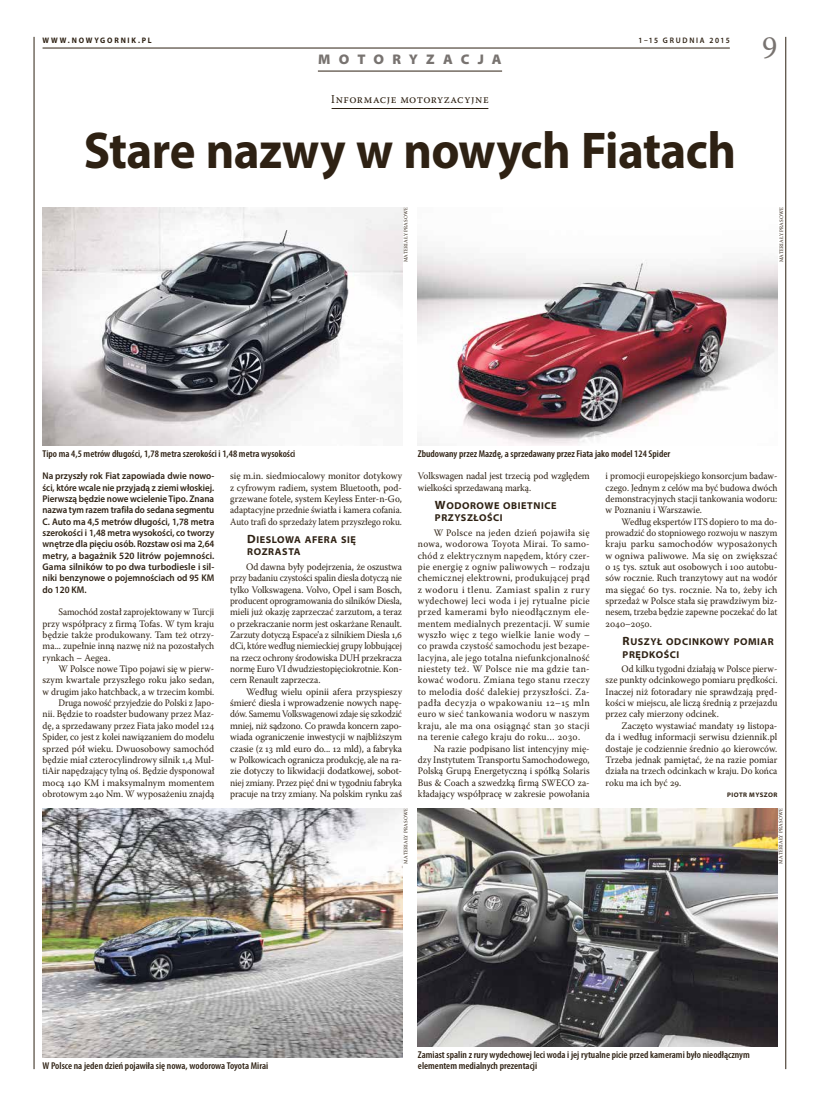
<style>
.page{position:relative;width:820px;height:1106px;background:#fff}
.page>*{position:absolute;margin:0;border:0;box-sizing:border-box;transform-origin:0 0}
.t1{font:700 52px "Myriad Pro";letter-spacing:-.015em;color:#2e2113;scale:.94 1}
.t2{font:32px "Warnock Pro";color:#787370;scale:.94 1}
.t3{font:900 semi-expanded 14px "Myriad Pro";letter-spacing:.615em;color:#787370;scale:.94 1}
.t4{font:12px "Warnock Pro";letter-spacing:.05em;color:#2e2113;scale:.94 1}
.t5{font:10px/12.3px "Myriad Pro Bold Semi Ext SC830";letter-spacing:.06em;color:#2e2113;scale:.94 1}
.t6{font:9.9px/11.3px "Warnock Pro";color:#2e2113;text-align:right;scale:.94 1}
.t7{font:9.9px/11.3px "Warnock Pro";color:#2e2113;text-align:justify;scale:.95 1}
.t8{font:9.9px/11.3px "Warnock Pro";color:#2e2113;text-align:justify;scale:.92 1}
.t9{font:9.9px/11.3px "Warnock Pro";color:#2e2113;text-align:justify}
.t10{font:600 condensed 9.9px "Myriad Pro";color:#2e2113;scale:1.04 1}
.t11{font:9.9px "Warnock Pro";letter-spacing:.03em;color:#2e2113;scale:.94 1}
.t12{font:9.9px/11.3px "Warnock Pro";color:#2e2113;text-align:justify;scale:.93 1}
.t13{font:9.9px/11.3px "Warnock Pro";color:#2e2113;text-align:justify;scale:.91 1}
.t14{font:9.9px "Warnock Pro";letter-spacing:.035em;color:#2e2113;scale:.95 1}
.t15{font:9.9px "Warnock Pro";letter-spacing:.025em;color:#2e2113;scale:.93 1}
.t16{font:9.9px "Warnock Pro";letter-spacing:.03em;color:#2e2113;scale:.93 1}
.t17{font:9.9px "Warnock Pro";letter-spacing:.02em;color:#2e2113;scale:.91 1}
.t18{font:9.9px "Warnock Pro";letter-spacing:.04em;color:#2e2113}
.t19{font:9.9px "Warnock Pro";letter-spacing:.035em;color:#2e2113;scale:.96 1}
.t20{font:9.9px "Warnock Pro";letter-spacing:.035em;color:#2e2113}
.t21{font:600 9.7px/11.3px "Myriad Pro";color:#2e2113;text-align:justify;scale:.94 1}
.t22{font:700 8px "Myriad Pro";letter-spacing:.235em;color:#2e2113;scale:.94 1}
.t23{font:600 8px "Myriad Pro";letter-spacing:.225em;color:#2e2113;scale:.94 1}
.t24{font:700 semi-expanded 6.6px "Myriad Pro";letter-spacing:.07em;color:#2e2113;scale:.94 1}
.t25{font:5.3px "Warnock Pro";letter-spacing:.025em;color:#2e2113;scale:.94 1}
.s1{font-size:12px}
</style>
<div class="page">
<hr style="left:34px;top:37px;width:1px;height:1032px;background:#2e2113">
<hr style="left:785px;top:37px;width:1px;height:1032px;background:#2e2113">
<hr style="left:43px;top:48px;width:686px;height:1px;background:#2e2113">
<hr style="left:318px;top:71px;width:184px;height:1px;background:#2e2113">
<hr style="left:331px;top:108px;width:157px;height:1px;background:#2e2113">
<img style="left:43px;top:808px;width:359px;height:249px">
<img style="left:43px;top:208px;width:359px;height:237px">
<img style="left:418px;top:247px;width:359px;height:198px">
<img style="left:418px;top:808px;width:359px;height:238px">
<p class="t22" style="left:43px;top:35px;width:117px">WWW.NOWYGORNIK.PL</p>
<h3 class="t3" style="left:318px;top:51px;width:196px">MOTORYZACJA</h3>
<p class="t23" style="left:638px;top:35px;width:98px">1–15 GRUDNIA 2015</p>
<h2 class="t2" style="left:762px;top:28px;width:18px">9</h2>
<p class="t4" style="left:331px;top:92px;width:169px">Informacje motoryzacyjne</p>
<h1 class="t1" style="left:84px;top:117px;width:695px">Stare nazwy w nowych Fiatach</h1>
<p class="t25" style="left:402px;top:262px;width:60px;rotate:-90deg">MATERIAŁY PRASOWE</p>
<p class="t25" style="left:778px;top:262px;width:60px;rotate:-90deg">MATERIAŁY PRASOWE</p>
<p class="t10" style="left:43px;top:448px;width:244px">Tipo ma 4,5 metrów długości, 1,78 metra szerokości i 1,48 metra wysokości</p>
<p class="t10" style="left:418px;top:448px;width:244px">Zbudowany przez Mazdę, a sprzedawany przez Fiata jako model 124 Spider</p>
<p class="t21" style="left:43px;top:470px;width:184px">Na przyszły rok Fiat zapowiada dwie nowo&shy;ści, które wcale nie przyjadą z ziemi włoskiej.<br>Pierwszą będzie nowe wcielenie Tipo. Znana nazwa tym razem trafiła do sedana segmentu C. Auto ma 4,5 metrów długości, 1,78 metra szerokości i 1,48 metra wysokości, co tworzy wnętrze dla pięciu osób. Rozstaw osi ma 2,64 metry, a bagażnik 520 litrów pojemności.<br>Gama silników to po dwa turbodiesle i sil&shy;niki benzynowe o pojemnościach od 95 KM do 120 KM.</p>
<p class="t13" style="left:43px;top:606px;width:190px;text-indent:16px">Samochód został zaprojektowany w Turcji przy współpracy z firmą Tofas. W tym kraju będzie także produkowany. Tam też otrzy&shy;ma... zupełnie inną nazwę niż na pozostałych rynkach – Aegea.</p>
<p class="t6" style="left:43px;top:663px;width:184px">W Polsce nowe Tipo pojawi się w pierw&shy;szym kwartale przyszłego roku jako sedan, w drugim jako hatchback, a w trzecim kombi.<br>Druga nowość przyjedzie do Polski z Japo-<br>nii. Będzie to roadster budowany przez Maz&shy;dę, a sprzedawany przez Fiata jako model 124<br>Spider, co jest z kolei nawiązaniem do modelu sprzed pół wieku. Dwuosobowy samochód będzie miał czterocylindrowy silnik 1,4 Mul&shy;tiAir napędzający tylną oś. Będzie dysponował mocą 140 KM i maksymalnym momentem obrotowym 240 Nm. W wyposażeniu znajdą</p>
<p class="t7" style="left:230px;top:470px;width:182px">się m.in. siedmiocalowy monitor dotykowy z cyfrowym radiem, system Bluetooth, pod&shy;grzewane fotele, system Keyless Enter-n-Go, adaptacyjne przednie światła i kamera cofania.<br>Auto trafi do sprzedaży latem przyszłego roku.</p>
<p class="t5" style="left:247px;top:534px;width:117px"><span class="s1">D</span>IESLOWA AFERA SIĘ<br>ROZRASTA</p>
<p class="t6" style="left:230px;top:561px;width:184px;text-align:justify;text-indent:16px">Od dawna były podejrzenia, że oszustwa przy badaniu czystości spalin diesla dotyczą nie tylko Volkswagena. Volvo, Opel i sam Bosch, producent oprogramowania do silników Diesla, mieli już okazję zaprzeczać zarzutom, a teraz o przekraczanie norm jest oskarżane Renault.<br>Zarzuty dotyczą Espace'a z silnikiem Diesla 1,6 dCi, które według niemieckiej grupy lobbującej na rzecz ochrony środowiska DUH przekracza normę Euro VI dwudziestopięciokrotnie. Kon&shy;cern Renault zaprzecza.</p>
<p class="t9" style="left:230px;top:685px;width:173px;text-indent:16px">Według wielu opinii afera przyspieszy śmierć diesla i wprowadzenie nowych napę&shy;dów. Samemu Volkswagenowi zdaje się szkodzić mniej, niż sądzono. Co prawda koncern zapo&shy;wiada ograniczenie inwestycji w najbliższym czasie (z 13 mld euro do... 12 mld), a fabryka w Polkowicach ogranicza produkcję, ale na ra&shy;zie dotyczy to likwidacji dodatkowej, sobot&shy;niej zmiany. Przez pięć dni w tygodniu fabryka pracuje na trzy zmiany. Na polskim rynku zaś</p>
<p class="t7" style="left:418px;top:470px;width:182px">Volkswagen nadal jest trzecią pod względem wielkości sprzedawaną marką.</p>
<p class="t5" style="left:435px;top:500px;width:131px"><span class="s1">W</span>ODOROWE OBIETNICE<br>PRZYSZŁOŚCI</p>
<p class="t14" style="left:433px;top:527px;width:165px">W Polsce na jeden dzień pojawiła się</p>
<p class="t11" style="left:418px;top:538px;width:184px">nowa, wodorowa Toyota Mirai. To samo-</p>
<p class="t15" style="left:418px;top:549px;width:186px">chód z elektrycznym napędem, który czer-</p>
<p class="t11" style="left:418px;top:561px;width:184px">pie energię z ogniw paliwowych – rodzaju</p>
<p class="t11" style="left:418px;top:572px;width:184px">chemicznej elektrowni, produkującej prąd</p>
<p class="t18" style="left:418px;top:583px;width:173px">z wodoru i tlenu. Zamiast spalin z rury</p>
<p class="t11" style="left:418px;top:595px;width:184px">wydechowej leci woda i jej rytualne picie</p>
<p class="t14" style="left:418px;top:606px;width:182px">przed kamerami było nieodłącznym ele-</p>
<p class="t16" style="left:418px;top:617px;width:186px">mentem medialnych prezentacji. W sumie</p>
<p class="t19" style="left:418px;top:629px;width:180px">wyszło więc z tego wielkie lanie wody –</p>
<p class="t17" style="left:418px;top:640px;width:190px">co prawda czystość samochodu jest bezape-</p>
<p class="t15" style="left:418px;top:651px;width:186px">lacyjna, ale jego totalna niefunkcjonalność</p>
<p class="t14" style="left:418px;top:663px;width:182px">niestety też. W Polsce nie ma gdzie tan-</p>
<p class="t11" style="left:418px;top:674px;width:184px">kować wodoru. Zmiana tego stanu rzeczy</p>
<p class="t11" style="left:418px;top:685px;width:184px">to melodia dość dalekiej przyszłości. Za-</p>
<p class="t20" style="left:418px;top:697px;width:173px">padła decyzja o wpakowaniu 12–15 mln</p>
<p class="t16" style="left:418px;top:708px;width:186px">euro w sieć tankowania wodoru w naszym</p>
<p class="t14" style="left:418px;top:719px;width:182px">kraju, ale ma ona osiągnąć stan 30 stacji</p>
<p class="t11" style="left:418px;top:731px;width:174px">na terenie całego kraju do roku… 2030.</p>
<p class="t6" style="left:433px;top:742px;width:167px">Na razie podpisano list intencyjny mię-</p>
<p class="t12" style="left:418px;top:753px;width:186px">dzy Instytutem Transportu Samochodowego,</p>
<p class="t7" style="left:418px;top:765px;width:182px">Polską Grupą Energetyczną i spółką Solaris</p>
<p class="t6" style="left:418px;top:776px;width:184px">Bus &amp; Coach a szwedzką firmą SWECO za-</p>
<p class="t7" style="left:418px;top:787px;width:182px">kładający współpracę w zakresie powołania</p>
<p class="t12" style="left:605px;top:470px;width:186px">i promocji europejskiego konsorcjum badaw&shy;czego. Jednym z celów ma być budowa dwóch demonstracyjnych stacji tankowania wodoru: w Poznaniu i Warszawie.</p>
<p class="t8" style="left:605px;top:515px;width:188px;text-indent:16px">Według ekspertów ITS dopiero to ma do&shy;prowadzić do stopniowego rozwoju w naszym kraju parku samochodów wyposażonych w ogniwa paliwowe. Ma się on zwiększać o 15 tys. sztuk aut osobowych i 100 autobu&shy;sów rocznie. Ruch tranzytowy aut na wodór ma sięgać 60 tys. rocznie. Na to, żeby ich sprzedaż w Polsce stała się prawdziwym biz&shy;nesem, trzeba będzie zapewne poczekać do lat 2040–2050.</p>
<p class="t5" style="left:622px;top:636px;width:162px"><span class="s1">R</span>USZYŁ ODCINKOWY POMIAR<br>PRĘDKOŚCI</p>
<p class="t8" style="left:605px;top:663px;width:188px;text-indent:16px">Od kilku tygodni działają w Polsce pierw&shy;sze punkty odcinkowego pomiaru prędkości.<br>Inaczej niż fotoradary nie sprawdzają pręd&shy;kości w miejscu, ale liczą średnią z przejazdu przez cały mierzony odcinek.</p>
<p class="t7" style="left:605px;top:719px;width:182px;text-indent:16px">Zaczęto wystawiać mandaty 19 listopa&shy;da i według informacji serwisu dziennik.pl dostaje je codziennie średnio 40 kierowców.<br>Trzeba jednak pamiętać, że na razie pomiar działa na trzech odcinkach w kraju. Do końca roku ma ich być 29.</p>
<p class="t24" style="left:727px;top:791px;width:55px">PIOTR MYSZOR</p>
<p class="t25" style="left:402px;top:863px;width:60px;rotate:-90deg">MATERIAŁY PRASOWE</p>
<p class="t25" style="left:777px;top:863px;width:60px;rotate:-90deg">MATERIAŁY PRASOWE</p>
<p class="t10" style="left:418px;top:1049px;width:320px">Zamiast spalin z rury wydechowej leci woda i jej rytualne picie przed kamerami było nieodłącznym</p>
<p class="t10" style="left:43px;top:1060px;width:218px">W Polsce na jeden dzień pojawiła się nowa, wodorowa Toyota Mirai</p>
<p class="t10" style="left:418px;top:1060px;width:116px">elementem medialnych prezentacji</p>
</div>
